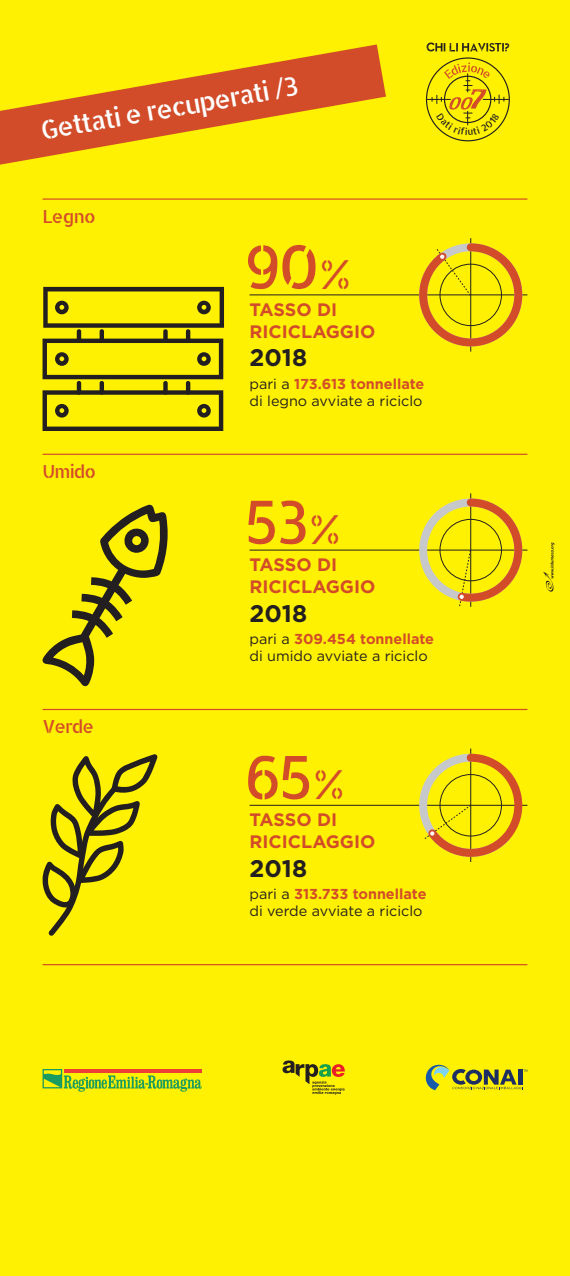
<style>
.page{position:relative;width:570px;height:1276px;background:#fff101}
.page>*{position:absolute;margin:0;border:0;box-sizing:border-box;transform-origin:0 0}
.t1{font:60px "Allerta Stencil";color:#d34c29}
.t2{font:26px "Allerta Stencil";color:#fff}
.t3{font:700 24px "Gotham";color:#231f20}
.t4{font:700 18px/21.6px "Gotham";color:#d34c29}
.Titolo{font:18px "Allerta Stencil";letter-spacing:-.05em;color:#d34c29}
.t5{font:14.4px/17.3px "Gotham";color:#231f20}
.s1{font-size:40px}
.s2{font-weight:700;color:#d34c29}
</style>
<div class="page">
<svg style="left:282px;top:1060px;width:63px;height:34px"></svg>
<svg style="left:43px;top:1069px;width:159px;height:22px"></svg>
<svg style="left:426px;top:1064px;width:101px;height:26px"></svg>
<svg style="left:426px;top:58px;width:83px;height:83px"></svg>
<hr style="left:426px;top:99px;width:83px;height:1px;background:#231f20">
<svg style="left:426px;top:43px;width:83px;height:8px"></svg>
<svg style="left:543px;top:542px;width:11px;height:49px"></svg>
<svg style="left:0;top:44px;width:386px;height:121px"></svg>
<hr style="left:43px;top:198px;width:484px;height:2px;background:#d34c29">
<hr style="left:43px;top:454px;width:484px;height:1px;background:#d34c29">
<hr style="left:43px;top:709px;width:484px;height:1px;background:#d34c29">
<hr style="left:43px;top:964px;width:484px;height:1px;background:#d34c29">
<svg style="left:43px;top:287px;width:181px;height:41px"></svg>
<svg style="left:43px;top:339px;width:180px;height:40px"></svg>
<hr style="left:77px;top:329px;width:4px;height:14px;background:#231f20;border-radius:2px">
<hr style="left:100px;top:329px;width:4px;height:14px;background:#231f20;border-radius:2px">
<div style="left:163px;top:329px;width:5px;height:14px;background:#231f20;border-radius:2px"></div>
<hr style="left:186px;top:329px;width:4px;height:14px;background:#231f20;border-radius:2px">
<svg style="left:43px;top:390px;width:180px;height:41px"></svg>
<hr style="left:77px;top:381px;width:4px;height:14px;background:#231f20;border-radius:2px">
<hr style="left:100px;top:381px;width:4px;height:14px;background:#231f20;border-radius:2px">
<div style="left:163px;top:381px;width:5px;height:14px;background:#231f20;border-radius:2px"></div>
<hr style="left:186px;top:381px;width:4px;height:14px;background:#231f20;border-radius:2px">
<svg style="left:42px;top:504px;width:126px;height:183px"></svg>
<svg style="left:42px;top:754px;width:116px;height:182px"></svg>
<hr style="left:249px;top:295px;width:278px;height:1px;background:#231f20">
<hr style="left:470px;top:238px;width:1px;height:113px;background:#231f20">
<svg style="left:415px;top:239px;width:111px;height:111px"></svg>
<hr style="left:249px;top:550px;width:278px;height:1px;background:#231f20">
<hr style="left:470px;top:493px;width:1px;height:114px;background:#231f20">
<div style="left:419px;top:498px;width:103px;height:103px;border:8px solid #c7c8ca;border-radius:50%"></div>
<svg style="left:452px;top:494px;width:74px;height:112px"></svg>
<hr style="left:249px;top:805px;width:278px;height:1px;background:#231f20">
<hr style="left:470px;top:748px;width:1px;height:114px;background:#231f20">
<svg style="left:415px;top:750px;width:111px;height:111px"></svg>
<svg style="left:432px;top:62px;width:72px;height:73px"></svg>
<p class="t2" style="left:38px;top:114px;width:263px;rotate:-10deg">Gettati e recuperati /3</p>
<p class="Titolo" style="left:43px;top:204px;width:55px">Legno</p>
<p class="Titolo" style="left:43px;top:459px;width:55px">Umido</p>
<p class="Titolo" style="left:43px;top:714px;width:53px">Verde</p>
<p class="t1" style="left:244px;top:227px;width:109px">90<span class="s1">%</span></p>
<p class="t4" style="left:249px;top:299px;width:127px">TASSO DI<br>RICICLAGGIO</p>
<p class="t3" style="left:249px;top:342px;width:59px">2018</p>
<p class="t5" style="left:249px;top:375px;width:176px">pari a <span class="s2">173.613 tonnellate </span>di legno avviate a riciclo</p>
<p class="t1" style="left:244px;top:482px;width:99px">53<span class="s1">%</span></p>
<p class="t4" style="left:249px;top:554px;width:127px">TASSO DI<br>RICICLAGGIO</p>
<p class="t3" style="left:249px;top:597px;width:59px">2018</p>
<p class="t5" style="left:249px;top:630px;width:186px">pari a <span class="s2">309.454 tonnellate </span>di umido avviate a riciclo</p>
<p class="t1" style="left:244px;top:737px;width:103px">65<span class="s1">%</span></p>
<p class="t4" style="left:249px;top:809px;width:127px">TASSO DI<br>RICICLAGGIO</p>
<p class="t3" style="left:249px;top:852px;width:59px">2018</p>
<p class="t5" style="left:249px;top:885px;width:178px">pari a <span class="s2">313.733 tonnellate </span>di verde avviate a riciclo</p>
</div>
